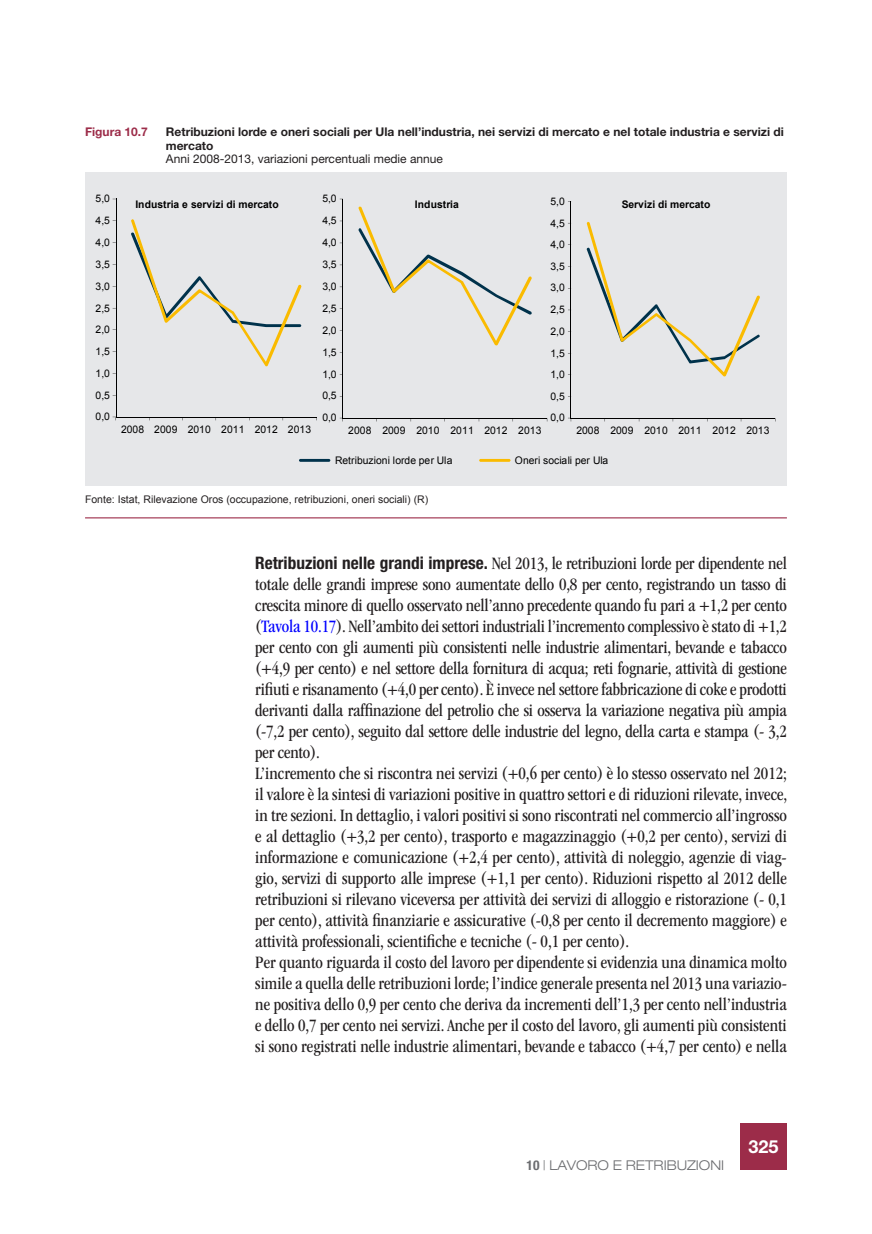
<style>
.page{position:relative;width:872px;height:1234px;background:#fff}
.page>*{position:absolute;margin:0;border:0;box-sizing:border-box;transform-origin:0 0}
.t1{font:condensed 18px/21px "ITC Garamond Std";color:#231f20}
.t2{font:700 18px "Helvetica Neue LT Std";color:#fff}
.t3{font:300 expanded 13.5px "Helvetica Neue LT Std";color:#6c6d70}
.t4{font:700 12px/13.5px "Helvetica Neue LT Std";color:#231f20}
.t5{font:12px "Helvetica Neue LT Std";color:#231f20}
.t6{font:700 12px "Helvetica Neue LT Std";color:#9c2c49}
.t7{font:10.5px "Arial";letter-spacing:-.005em;color:#000}
.t8{font:10.5px "Arial";color:#231f20}
.t9{font:700 10.5px "Arial";color:#000}
.s1{font-family:"Helvetica Neue LT Std";font-weight:700;font-size:17.25px}
.s2{color:#00f}
.s3{font-weight:700;font-stretch:condensed}
</style>
<div class="page">
<div style="left:740px;top:1123px;width:47px;height:46px;background:#9c2c49"></div>
<hr style="left:85px;top:517px;width:702px;height:1px;background:#9c2c49">
<div style="left:85px;top:173px;width:702px;height:313px;background:#e6e7e9"></div>
<hr style="left:116px;top:199px;width:1px;height:218px;background:#000">
<hr style="left:116px;top:417px;width:200px;height:1px;background:#000">
<svg style="left:131px;top:219px;width:170px;height:147px"></svg>
<hr style="left:299px;top:459px;width:31px;height:2px;background:#00324b">
<hr style="left:342px;top:199px;width:1px;height:219px;background:#000">
<hr style="left:342px;top:418px;width:205px;height:1px;background:#000">
<svg style="left:358px;top:206px;width:174px;height:139px"></svg>
<hr style="left:479px;top:459px;width:31px;height:2px;background:#fabb00">
<hr style="left:571px;top:202px;width:1px;height:216px;background:#000">
<hr style="left:571px;top:418px;width:204px;height:1px;background:#000">
<svg style="left:586px;top:222px;width:174px;height:154px"></svg>
<p class="t6" style="left:85px;top:124px;width:64px">Figura 10.7</p>
<p class="t4" style="left:166px;top:125px;width:619px">Retribuzioni lorde e oneri sociali per Ula nell’industria, nei servizi di mercato e nel totale industria e servizi di mercato</p>
<p class="t5" style="left:166px;top:152px;width:278px">Anni 2008-2013, variazioni percentuali medie annue</p>
<p class="t7" style="left:96px;top:192px;width:16px">5,0</p>
<p class="t9" style="left:135px;top:197px;width:145px">Industria e servizi di mercato</p>
<p class="t7" style="left:322px;top:192px;width:16px">5,0</p>
<p class="t9" style="left:415px;top:197px;width:45px">Industria</p>
<p class="t7" style="left:550px;top:194px;width:16px">5,0</p>
<p class="t9" style="left:621px;top:197px;width:90px">Servizi di mercato</p>
<p class="t7" style="left:96px;top:213px;width:16px">4,5</p>
<p class="t7" style="left:322px;top:214px;width:16px">4,5</p>
<p class="t7" style="left:550px;top:216px;width:16px">4,5</p>
<p class="t7" style="left:96px;top:235px;width:16px">4,0</p>
<p class="t7" style="left:322px;top:236px;width:16px">4,0</p>
<p class="t7" style="left:550px;top:237px;width:16px">4,0</p>
<p class="t7" style="left:96px;top:257px;width:16px">3,5</p>
<p class="t7" style="left:322px;top:258px;width:16px">3,5</p>
<p class="t7" style="left:550px;top:259px;width:16px">3,5</p>
<p class="t7" style="left:96px;top:279px;width:16px">3,0</p>
<p class="t7" style="left:322px;top:279px;width:16px">3,0</p>
<p class="t7" style="left:550px;top:281px;width:16px">3,0</p>
<p class="t7" style="left:96px;top:301px;width:16px">2,5</p>
<p class="t7" style="left:322px;top:301px;width:16px">2,5</p>
<p class="t7" style="left:550px;top:302px;width:16px">2,5</p>
<p class="t7" style="left:96px;top:322px;width:16px">2,0</p>
<p class="t7" style="left:322px;top:323px;width:16px">2,0</p>
<p class="t7" style="left:550px;top:324px;width:16px">2,0</p>
<p class="t7" style="left:96px;top:344px;width:16px">1,5</p>
<p class="t7" style="left:322px;top:345px;width:16px">1,5</p>
<p class="t7" style="left:550px;top:346px;width:16px">1,5</p>
<p class="t7" style="left:96px;top:366px;width:16px">1,0</p>
<p class="t7" style="left:322px;top:367px;width:16px">1,0</p>
<p class="t7" style="left:550px;top:367px;width:16px">1,0</p>
<p class="t7" style="left:96px;top:388px;width:16px">0,5</p>
<p class="t7" style="left:322px;top:389px;width:16px">0,5</p>
<p class="t7" style="left:550px;top:389px;width:16px">0,5</p>
<p class="t7" style="left:96px;top:410px;width:16px">0,0</p>
<p class="t7" style="left:322px;top:411px;width:16px">0,0</p>
<p class="t7" style="left:550px;top:411px;width:16px">0,0</p>
<p class="t7" style="left:121px;top:422px;width:191px">2008 2009 2010 2011 2012 2013</p>
<p class="t7" style="left:348px;top:423px;width:195px">2008 2009 2010 2011 2012 2013</p>
<p class="t7" style="left:576px;top:423px;width:195px">2008 2009 2010 2011 2012 2013</p>
<p class="t7" style="left:335px;top:453px;width:119px">Retribuzioni lorde per Ula</p>
<p class="t7" style="left:515px;top:453px;width:95px">Oneri sociali per Ula</p>
<p class="t8" style="left:85px;top:492px;width:345px">Fonte: Istat, Rilevazione Oros (occupazione, retribuzioni, oneri sociali) (R)</p>
<p class="t1" style="left:255px;top:552px;width:533px"><span class="s1">Retribuzioni nelle grandi imprese.</span> Nel 2013, le retribuzioni lorde per dipendente nel totale delle grandi imprese sono aumentate dello 0,8 per cento, registrando un tasso di crescita minore di quello osservato nell’anno precedente quando fu pari a +1,2 per cento (<span class="s2">Tavola 10.17</span>). Nell’ambito dei settori industriali l’incremento complessivo è stato di +1,2 per cento con gli aumenti più consistenti nelle industrie alimentari, bevande e tabacco (+4,9 per cento) e nel settore della fornitura di acqua; reti fognarie, attività di gestione rifiuti e risanamento (+4,0 per cento). È invece nel settore fabbricazione di coke e prodotti derivanti dalla raffinazione del petrolio che si osserva la variazione negativa più ampia (-7,2 per cento), seguito dal settore delle industrie del legno, della carta e stampa (- 3,2 per cento).<br>L’incremento che si riscontra nei servizi (+0,6 per cento) è lo stesso osservato nel 2012; il valore è la sintesi di variazioni positive in quattro settori e di riduzioni rilevate, invece, in tre sezioni. In dettaglio, i valori positivi si sono riscontrati nel commercio all’ingrosso e al dettaglio (+3,2 per cento), trasporto e magazzinaggio (+0,2 per cento), servizi di informazione e comunicazione (+2,4 per cento), attività di noleggio, agenzie di viag&shy;gio, servizi di supporto alle imprese (+1,1 per cento). Riduzioni rispetto al 2012 delle retribuzioni si rilevano viceversa per attività dei servizi di alloggio e ristorazione (- 0,1 per cento), attività finanziarie e assicurative (-0,8 per cento il decremento maggiore) e attività professionali, scientifiche e tecniche (- 0,1 per cento).<br>Per quanto riguarda il costo del lavoro per dipendente si evidenzia una dinamica molto simile a quella delle retribuzioni lorde; l’indice generale presenta nel 2013 una variazio&shy;ne positiva dello 0,9 per cento che deriva da incrementi dell’1,3 per cento nell’industria e dello 0,7 per cento nei servizi. Anche per il costo del lavoro, gli aumenti più consistenti si sono registrati nelle industrie alimentari, bevande e tabacco (+4,7 per cento) e nella</p>
<p class="t3" style="left:526px;top:1156px;width:199px"><span class="s3">10</span> | LAVORO E RETRIBUZIONI</p>
<p class="t2" style="left:748px;top:1135px;width:32px">325</p>
</div>
